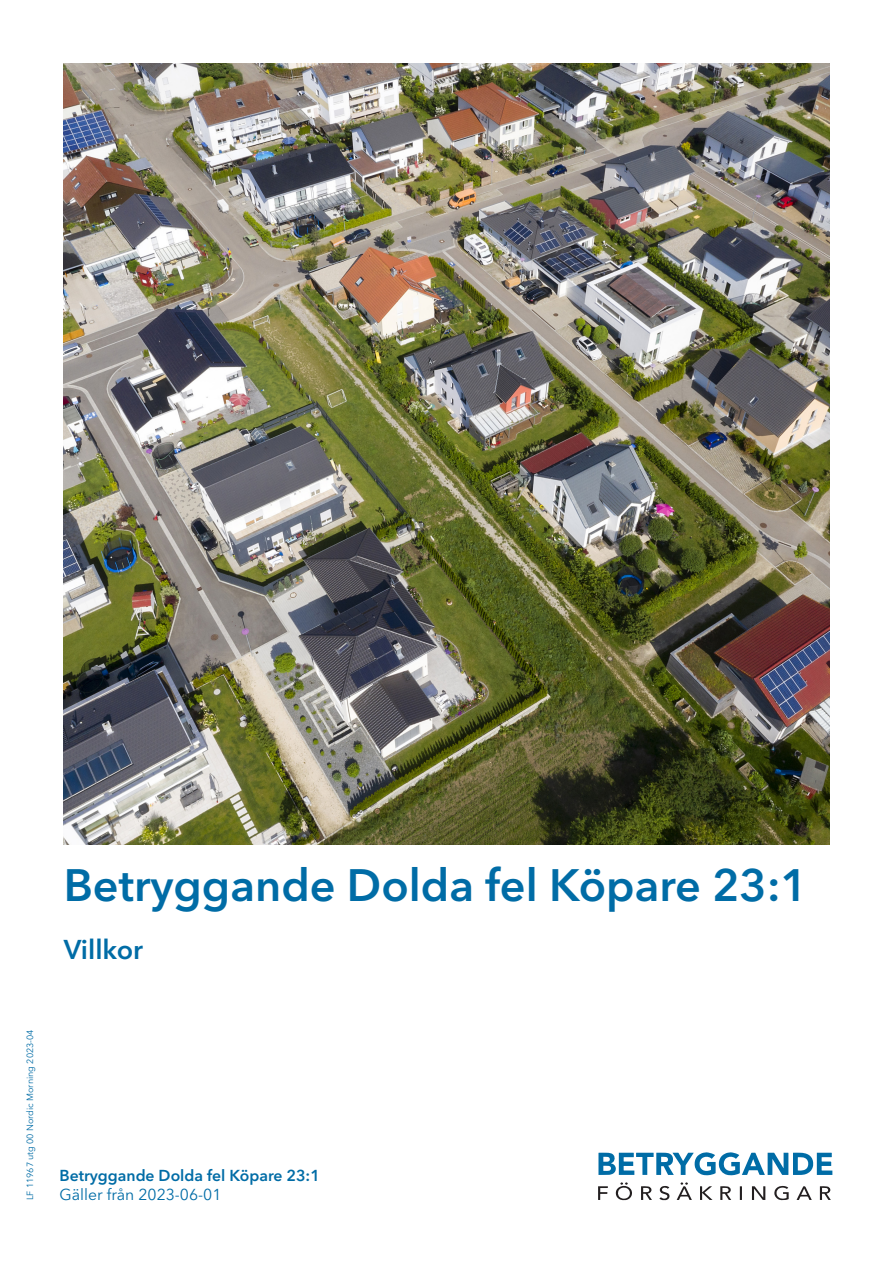
<style>
.page{position:relative;width:893px;height:1263px;background:#fff}
.page>*{position:absolute;margin:0;border:0;box-sizing:border-box;transform-origin:0 0}
.t1{font:600 45px "Avenir Next LT Pro";color:#006ca6}
.t2{font:600 27px "Avenir Next LT Pro";color:#006ca6}
.t3{font:600 15.75px "Avenir Next LT Pro";color:#006ca6}
.t4{font:15.75px "Avenir Next LT Pro";color:#006ca6}
.t5{font:9px "Avenir Next LT Pro";color:#006ca6}
</style>
<div class="page">
<img style="left:64px;top:64px;width:765px;height:780px">
<svg style="left:752px;top:1186px;width:13px;height:14px"></svg>
<svg style="left:774px;top:1186px;width:15px;height:14px"></svg>
<svg style="left:641px;top:1186px;width:11px;height:14px"></svg>
<svg style="left:720px;top:1186px;width:11px;height:14px"></svg>
<svg style="left:820px;top:1186px;width:11px;height:14px"></svg>
<svg style="left:796px;top:1186px;width:16px;height:14px"></svg>
<svg style="left:700px;top:1186px;width:12px;height:14px"></svg>
<svg style="left:659px;top:1186px;width:11px;height:14px"></svg>
<svg style="left:598px;top:1186px;width:10px;height:14px"></svg>
<svg style="left:740px;top:1186px;width:2px;height:14px"></svg>
<svg style="left:615px;top:1182px;width:17px;height:18px"></svg>
<svg style="left:677px;top:1182px;width:15px;height:18px"></svg>
<svg style="left:598px;top:1152px;width:234px;height:23px"></svg>
<h1 class="t1" style="left:64px;top:858px;width:746px">Betryggande Dolda fel Köpare 23:1</h1>
<h2 class="t2" style="left:64px;top:933px;width:81px">Villkor</h2>
<p class="t5" style="left:25px;top:1200px;width:172px;rotate:-90deg">LF 11967 utg 00 Nordic Morning 2023-04</p>
<h3 class="t3" style="left:60px;top:1166px;width:262px">Betryggande Dolda fel Köpare 23:1</h3>
<h3 class="t4" style="left:60px;top:1185px;width:164px">Gäller från 2023-06-01</h3>
</div>
